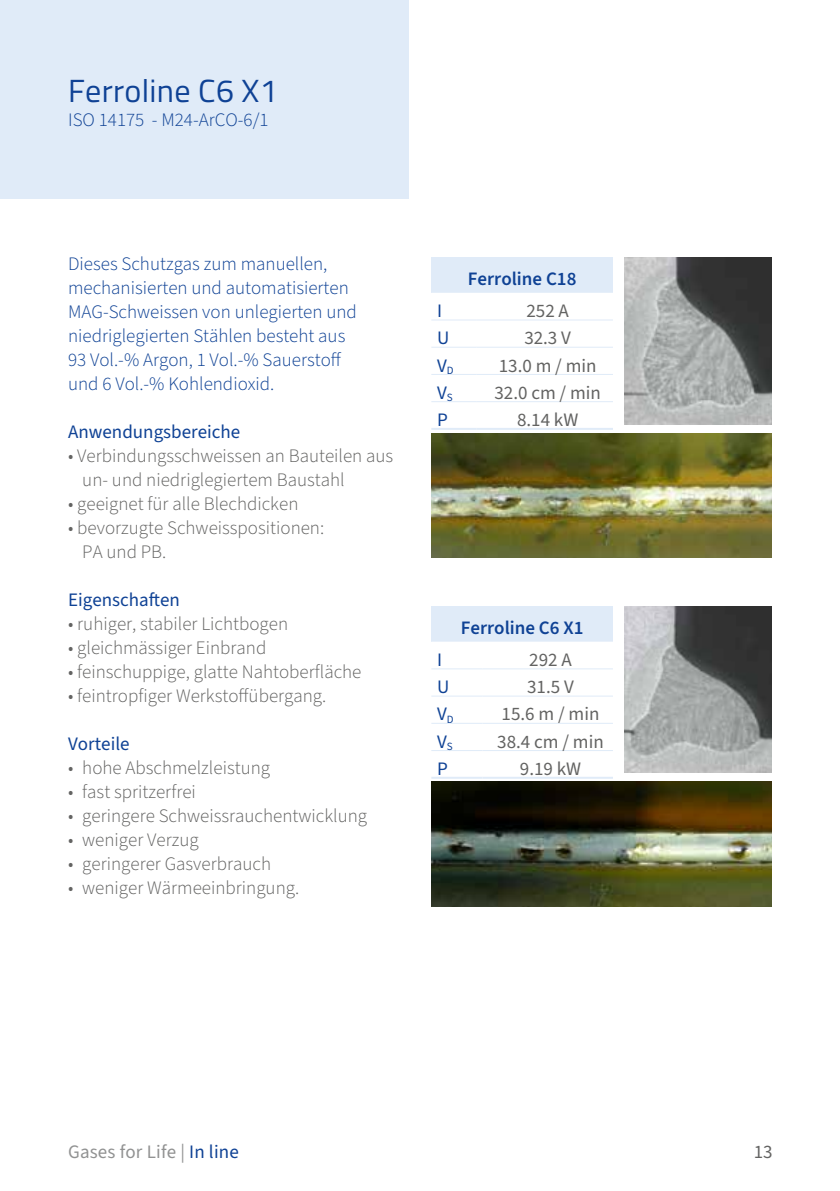
<style>
.page{position:relative;width:840px;height:1191px;background:#fff}
.page>*{position:absolute;margin:0;border:0;box-sizing:border-box;transform-origin:0 0}
.t1{font:32px "Titillium Web";letter-spacing:.01em;color:#0f4295}
.t2{font:300 19px/24px "Source Sans 3";color:#636362}
.t3{font:300 19px/24px "Source Sans 3";color:#0f4295}
.t4{font:19px "Source Sans 3";color:#636362}
.t5{font:19px "Source Sans 3";color:#0f4295}
.t6{font:600 19px "Source Sans 3";color:#0f4295}
.t7{font:19px "Source Sans 3";letter-spacing:.01em;color:#919292}
.s1{color:#0f4295}
</style>
<div class="page">
<div style="left:0;top:0;width:408px;height:198px;background:#e0ebf8"></div>
<img style="left:431px;top:433px;width:340px;height:125px">
<img style="left:431px;top:782px;width:340px;height:124px">
<img style="left:624px;top:258px;width:147px;height:166px">
<img style="left:624px;top:606px;width:147px;height:167px">
<div style="left:431px;top:258px;width:181px;height:35px;background:#e0ebf8"></div>
<svg style="left:431px;top:320px;width:181px;height:1px"></svg>
<hr style="left:431px;top:428px;width:45px;height:2px;background:#e0ebf8">
<hr style="left:476px;top:428px;width:136px;height:2px;background:#e0ebf8">
<hr style="left:431px;top:401px;width:45px;height:1px;background:#e0ebf8">
<hr style="left:476px;top:401px;width:136px;height:1px;background:#e0ebf8">
<hr style="left:431px;top:374px;width:45px;height:1px;background:#e0ebf8">
<hr style="left:476px;top:374px;width:136px;height:1px;background:#e0ebf8">
<hr style="left:431px;top:347px;width:45px;height:1px;background:#e0ebf8">
<hr style="left:476px;top:347px;width:136px;height:1px;background:#e0ebf8">
<hr style="left:431px;top:319px;width:45px;height:1px;background:#e0ebf8">
<hr style="left:476px;top:319px;width:136px;height:1px;background:#e0ebf8">
<div style="left:431px;top:606px;width:181px;height:35px;background:#e0ebf8"></div>
<svg style="left:431px;top:641px;width:181px;height:56px"></svg>
<hr style="left:431px;top:776px;width:51px;height:2px;background:#e0ebf8">
<hr style="left:482px;top:776px;width:130px;height:2px;background:#e0ebf8">
<hr style="left:431px;top:750px;width:51px;height:1px;background:#e0ebf8">
<hr style="left:482px;top:750px;width:130px;height:1px;background:#e0ebf8">
<hr style="left:431px;top:668px;width:51px;height:1px;background:#e0ebf8">
<hr style="left:482px;top:668px;width:130px;height:1px;background:#e0ebf8">
<hr style="left:431px;top:695px;width:51px;height:1px;background:#e0ebf8">
<hr style="left:482px;top:695px;width:130px;height:1px;background:#e0ebf8">
<hr style="left:431px;top:723px;width:51px;height:1px;background:#e0ebf8">
<hr style="left:482px;top:723px;width:130px;height:1px;background:#e0ebf8">
<h1 class="t1" style="left:68px;top:67px;width:211px">Ferroline C6 X1</h1>
<p class="t3" style="left:68px;top:108px;width:202px">ISO 14175 - M24-ArCO-6/1</p>
<p class="t3" style="left:68px;top:252px;width:290px">Dieses Schutzgas zum manuellen, mechanisierten und automatisierten MAG-Schweissen von unlegierten und niedriglegierten Stählen besteht aus 93 Vol.-% Argon, 1 Vol.-% Sauerstoff und 6 Vol.-% Kohlendioxid.</p>
<p class="t5" style="left:68px;top:420px;width:174px">Anwendungsbereiche</p>
<p class="t2" style="left:82px;top:444px;width:312px;text-indent:-14px">• Verbindungsschweissen an Bauteilen aus un- und niedriglegiertem Baustahl</p>
<p class="t2" style="left:68px;top:492px;width:232px">• geeignet für alle Blechdicken</p>
<p class="t2" style="left:82px;top:516px;width:243px;text-indent:-14px">• bevorzugte Schweisspositionen:<br>PA und PB.</p>
<p class="t5" style="left:68px;top:588px;width:113px">Eigenschaften</p>
<p class="t2" style="left:68px;top:612px;width:221px">• ruhiger, stabiler Lichtbogen</p>
<p class="t2" style="left:68px;top:636px;width:200px">• gleichmässiger Einbrand</p>
<p class="t2" style="left:68px;top:660px;width:295px">• feinschuppige, glatte Nahtoberfläche</p>
<p class="t2" style="left:68px;top:684px;width:259px">• feintropfiger Werkstoffübergang.</p>
<p class="t5" style="left:68px;top:732px;width:63px">Vorteile</p>
<p class="t2" style="left:68px;top:756px;width:203px">• hohe Abschmelzleistung</p>
<p class="t2" style="left:68px;top:780px;width:129px">• fast spritzerfrei</p>
<p class="t2" style="left:68px;top:804px;width:300px">• geringere Schweissrauchentwicklung</p>
<p class="t2" style="left:68px;top:828px;width:132px">• weniger Verzug</p>
<p class="t2" style="left:68px;top:852px;width:204px">• geringerer Gasverbrauch</p>
<p class="t2" style="left:68px;top:876px;width:232px">• weniger Wärmeeinbringung.</p>
<p class="t6" style="left:467px;top:266px;width:110px">Ferroline C18</p>
<p class="t5" style="left:437px;top:299px;width:6px">I</p>
<p class="t4" style="left:526px;top:299px;width:44px">252 A</p>
<p class="t5" style="left:437px;top:326px;width:14px">U</p>
<p class="t4" style="left:524px;top:326px;width:48px">32.3 V</p>
<p class="t5" style="left:437px;top:353px;width:18px">V<sub>D</sub></p>
<p class="t4" style="left:498px;top:353px;width:99px">13.0 m / min</p>
<p class="t5" style="left:437px;top:380px;width:17px">V<sub>S</sub></p>
<p class="t4" style="left:494px;top:380px;width:108px">32.0 cm / min</p>
<p class="t5" style="left:437px;top:407px;width:12px">P</p>
<p class="t4" style="left:516px;top:407px;width:63px">8.14 kW</p>
<p class="t6" style="left:460px;top:615px;width:124px">Ferroline C6 X1</p>
<p class="t5" style="left:437px;top:648px;width:6px">I</p>
<p class="t4" style="left:529px;top:648px;width:44px">292 A</p>
<p class="t5" style="left:437px;top:675px;width:14px">U</p>
<p class="t4" style="left:527px;top:675px;width:48px">31.5 V</p>
<p class="t5" style="left:437px;top:702px;width:18px">V<sub>D</sub></p>
<p class="t4" style="left:501px;top:702px;width:99px">15.6 m / min</p>
<p class="t5" style="left:437px;top:729px;width:17px">V<sub>S</sub></p>
<p class="t4" style="left:497px;top:729px;width:108px">38.4 cm / min</p>
<p class="t5" style="left:437px;top:756px;width:12px">P</p>
<p class="t4" style="left:519px;top:756px;width:63px">9.19 kW</p>
<p class="t7" style="left:68px;top:1140px;width:172px">Gases for Life | <span class="s1">In line</span></p>
<p class="t4" style="left:753px;top:1140px;width:20px">13</p>
</div>
